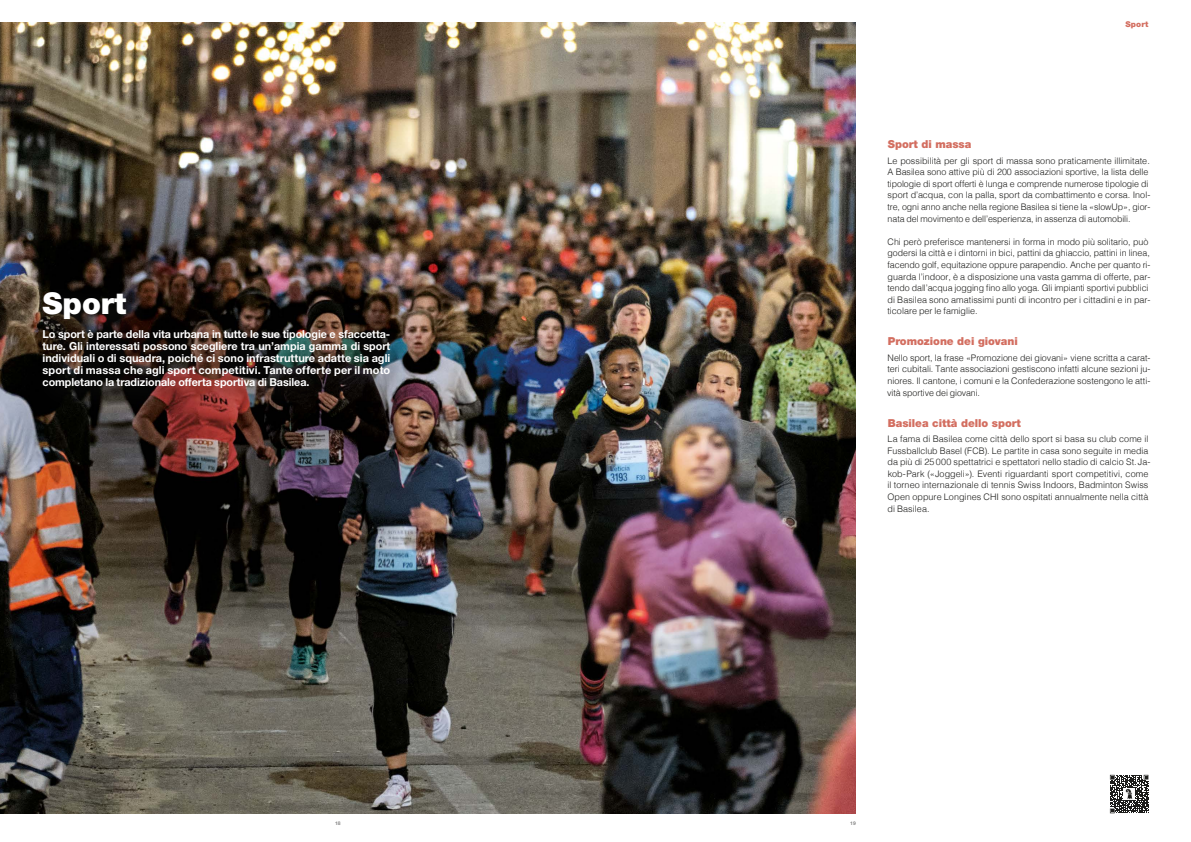
<style>
.page{position:relative;width:1191px;height:842px;background:#fff}
.page>*{position:absolute;margin:0;border:0;box-sizing:border-box;transform-origin:0 0}
.t1{font:900 30px "Helvetica Neue LT Pro";color:#fff}
.t2{font:700 11px/12px "Helvetica Neue LT Pro";letter-spacing:-.005em;color:#fff;text-align:justify}
.t3{font:900 11px "Helvetica Neue LT Pro";color:#d36e60}
.t4{font:300 9px/11.6px "Helvetica";color:#1d1d1b}
.t5{font:900 8px "Helvetica Neue LT Pro";letter-spacing:.02em;color:#d36e60}
.t6{font:700 5px "Helvetica Neue LT Pro";color:#878787}
</style>
<div class="page">
<img style="left:0;top:23px;width:855px;height:791px">
<div style="left:32px;top:282px;width:383px;height:130px;background:#1d1d1b;opacity:.75"></div>
<svg style="left:1109px;top:774px;width:40px;height:39px"></svg>
<svg style="left:1110px;top:775px;width:38px;height:39px"></svg>
<p class="t1" style="left:43px;top:286px;width:85px">Sport</p>
<p class="t2" style="left:43px;top:328px;width:349px">Lo sport è parte della vita urbana in tutte le sue tipologie e sfaccetta&shy;ture. Gli interessati possono scegliere tra un’ampia gamma di sport individuali o di squadra, poiché ci sono infrastrutture adatte sia agli sport di massa che agli sport competitivi. Tante offerte per il moto completano la tradizionale offerta sportiva di Basilea.</p>
<p class="t5" style="left:1125px;top:19px;width:25px">Sport</p>
<p class="t3" style="left:888px;top:138px;width:85px">Sport di massa</p>
<p class="t4" style="left:887px;top:154px;width:265px">Le possibilità per gli sport di massa sono praticamente illimitate.<br>A Basilea sono attive più di 200 associazioni sportive, la lista delle tipologie di sport offerti è lunga e comprende numerose tipologie di sport d’acqua, con la palla, sport da combattimento e corsa. Inol&shy;tre, ogni anno anche nella regione Basilea si tiene la «slowUp», gior&shy;nata del movimento e dell’esperienza, in assenza di automobili.</p>
<p class="t4" style="left:887px;top:235px;width:265px">Chi però preferisce mantenersi in forma in modo più solitario, può godersi la città e i dintorni in bici, pattini da ghiaccio, pattini in linea, facendo golf, equitazione oppure parapendio. Anche per quanto ri&shy;guarda l’indoor, è a disposizione una vasta gamma di offerte, par&shy;tendo dall’acqua jogging fino allo yoga. Gli impianti sportivi pubblici di Basilea sono amatissimi punti di incontro per i cittadini e in par&shy;ticolare per le famiglie.</p>
<p class="t3" style="left:888px;top:335px;width:131px">Promozione dei giovani</p>
<p class="t4" style="left:887px;top:351px;width:265px;text-align:justify">Nello sport, la frase «Promozione dei giovani» viene scritta a carat&shy;teri cubitali. Tante associazioni gestiscono infatti alcune sezioni ju&shy;niores. Il cantone, i comuni e la Confederazione sostengono le atti&shy;vità sportive dei giovani.</p>
<p class="t3" style="left:888px;top:416px;width:135px">Basilea città dello sport</p>
<p class="t4" style="left:887px;top:432px;width:264px">La fama di Basilea come città dello sport si basa su club come il Fussballclub Basel (FCB). Le partite in casa sono seguite in media da più di 25000 spettatrici e spettatori nello stadio di calcio St. Ja&shy;kob-Park («Joggeli»). Eventi riguardanti sport competitivi, come il torneo internazionale di tennis Swiss Indoors, Badminton Swiss Open oppure Longines CHI sono ospitati annualmente nella città di Basilea.</p>
<p class="t6" style="left:335px;top:820px;width:7px">18</p>
<p class="t6" style="left:850px;top:820px;width:7px">19</p>
</div>
